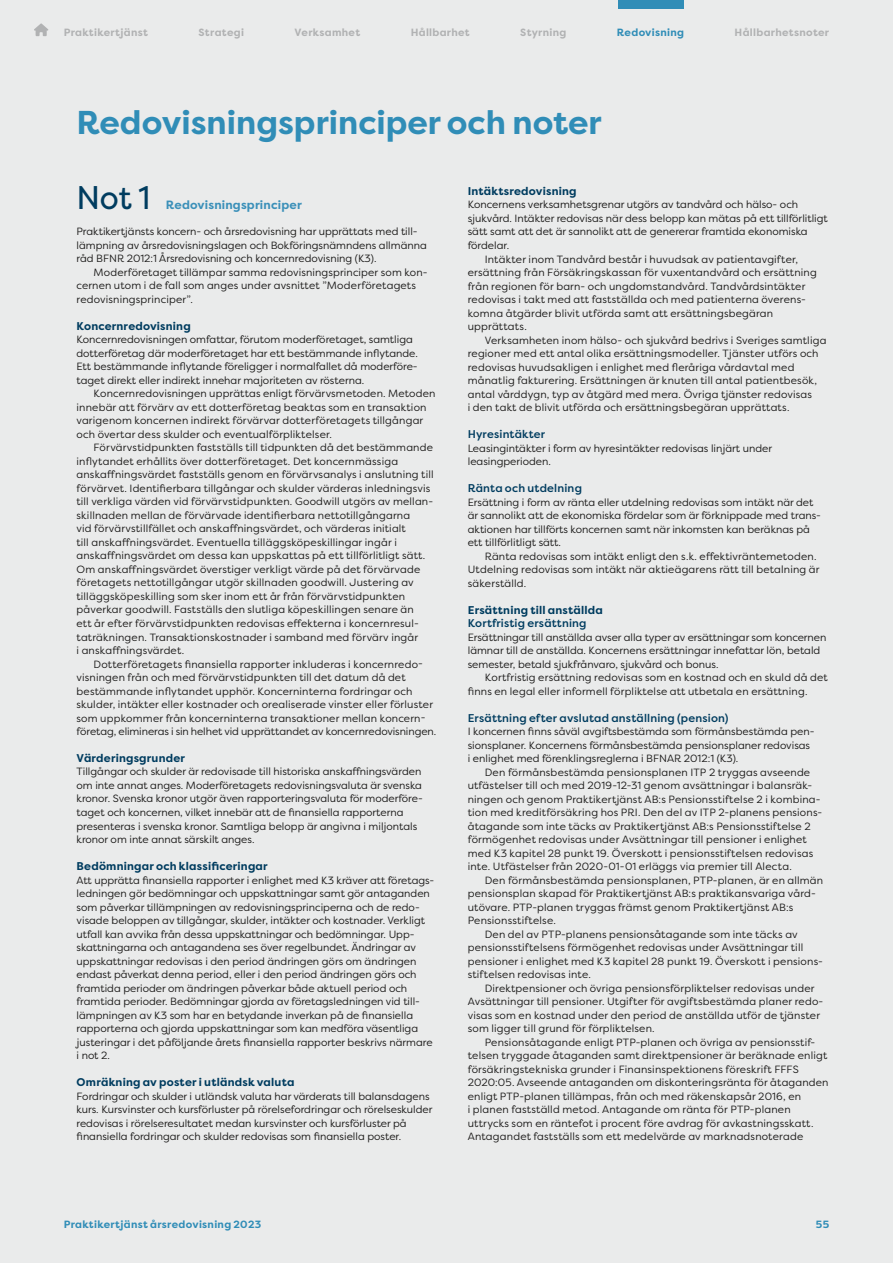
<style>
.page{position:relative;width:893px;height:1263px;background:#eaebeb}
.page>*{position:absolute;margin:0;border:0;box-sizing:border-box;transform-origin:0 0}
.t1{font:700 33px "Filson Pro";color:#308db7}
.t2{font:32.7px "Filson Pro";color:#003c5f;scale:.96 1}
.t3{font:700 12px "Filson Pro";letter-spacing:.015em;color:#3b90b9}
.t4{font:700 11.25px "Filson Pro";letter-spacing:.015em;color:#003c5f}
.t5{font:500 11.25px "Filson Pro";letter-spacing:.015em;color:#003c5f}
.t6{font:10.5px/13.5px "Filson Pro";letter-spacing:.01em;color:#181716}
.t7{font:700 10.5px "Filson Pro";letter-spacing:.03em;color:#b1b2b3}
.t8{font:700 10.5px "Filson Pro";letter-spacing:.03em;color:#308db7}
</style>
<div class="page">
<svg style="left:34px;top:23px;width:14px;height:13px"></svg>
<div style="left:618px;top:0;width:65px;height:9px;background:#308db7"></div>
<p class="t7" style="left:64px;top:25px;width:86px">Praktikertjänst</p>
<p class="t7" style="left:199px;top:25px;width:47px">Strategi</p>
<p class="t7" style="left:295px;top:25px;width:67px">Verksamhet</p>
<p class="t7" style="left:411px;top:25px;width:60px">Hållbarhet</p>
<p class="t7" style="left:520px;top:25px;width:48px">Styrning</p>
<p class="t8" style="left:617px;top:25px;width:69px">Redovisning</p>
<p class="t7" style="left:735px;top:25px;width:96px">Hållbarhetsnoter</p>
<h2 class="t1" style="left:77px;top:101px;width:527px">Redovisningsprinciper och noter</h2>
<h3 class="t2" style="left:77px;top:176px;width:78px">Not 1</h3>
<h3 class="t3" style="left:166px;top:197px;width:138px">Redovisningsprinciper</h3>
<p class="t6" style="left:77px;top:225px;width:352px">Praktikertjänsts koncern- och årsredovisning har upprättats med till&shy;lämpning av årsredovisningslagen och Bokföringsnämndens allmänna råd BFNR 2012:1 Årsredovisning och koncernredovisning (K3).</p>
<p class="t6" style="left:77px;top:265px;width:352px;text-indent:17px">Moderföretaget tillämpar samma redovisningsprinciper som kon&shy;cernen utom i de fall som anges under avsnittet ”Moderföretagets redovisningsprinciper”.</p>
<h4 class="t4" style="left:77px;top:319px;width:116px">Koncernredovisning</h4>
<p class="t6" style="left:77px;top:333px;width:343px">Koncernredovisningen omfattar, förutom moderföretaget, samtliga dotterföretag där moderföretaget har ett bestämmande inflytande.<br>Ett bestämmande inflytande föreligger i normalfallet då moderföre&shy;taget direkt eller indirekt innehar majoriteten av rösterna.</p>
<p class="t6" style="left:77px;top:387px;width:360px;text-indent:17px">Koncernredovisningen upprättas enligt förvärvsmetoden. Metoden innebär att förvärv av ett dotterföretag beaktas som en trans aktion varigenom koncernen indirekt förvärvar dotterföretagets tillgångar och övertar dess skulder och eventualförpliktelser.</p>
<p class="t6" style="left:77px;top:441px;width:359px;text-indent:17px">Förvärvstidpunkten fastställs till tidpunkten då det bestämmande inflytandet erhållits över dotterföretaget. Det koncernmässiga anskaffningsvärdet fastställs genom en förvärvsanalys i anslutning till förvärvet. Identifierbara tillgångar och skulder värderas inledningsvis till verkliga värden vid förvärvstidpunkten. Goodwill utgörs av mellan&shy;skillnaden mellan de förvärvade identifierbara netto tillgångarna<br>vid förvärvstillfället och anskaffningsvärdet, och värderas initialt<br>till anskaffningsvärdet. Eventuella tilläggsköpeskillingar ingår i anskaffningsvärdet om dessa kan uppskattas på ett tillförlitligt sätt.<br>Om anskaffningsvärdet överstiger verkligt värde på det förvärvade företagets nettotillgångar utgör skillnaden goodwill. Justering av tilläggsköpeskilling som sker inom ett år från förvärvstidpunkten påverkar goodwill. Fastställs den slutliga köpeskillingen senare än<br>ett år efter förvärvstidpunkten redovisas effekterna i koncernresul&shy;taträkningen. Transaktionskostnader i samband med förvärv ingår<br>i anskaffningsvärdet.</p>
<p class="t6" style="left:77px;top:657px;width:361px;text-indent:17px">Dotterföretagets finansiella rapporter inkluderas i koncernredo&shy;visningen från och med förvärvstidpunkten till det datum då det bestämmande inflytandet upphör. Koncerninterna fordringar och skulder, intäkter eller kostnader och orealiserade vinster eller förluster som uppkommer från koncerninterna transaktioner mellan koncern&shy;företag, elimineras i sin helhet vid upprättandet av koncernredovisningen.</p>
<h4 class="t4" style="left:77px;top:751px;width:110px">Värderingsgrunder</h4>
<p class="t6" style="left:77px;top:765px;width:348px">Tillgångar och skulder är redovisade till historiska anskaffningsvärden om inte annat anges. Moderföretagets redovisningsvaluta är svenska kronor. Svenska kronor utgör även rapporteringsvaluta för moderföre&shy;taget och koncernen, vilket innebär att de finansiella rapporterna presenteras i svenska kronor. Samtliga belopp är angivna i miljontals kronor om inte annat särskilt anges.</p>
<h4 class="t4" style="left:77px;top:859px;width:193px">Bedömningar och klassificeringar</h4>
<p class="t6" style="left:77px;top:873px;width:359px">Att upprätta finansiella rapporter i enlighet med K3 kräver att företags&shy;ledningen gör bedömningar och uppskattningar samt gör antaganden som påverkar tillämpningen av redovisningsprinciperna och de redo&shy;visade beloppen av tillgångar, skulder, intäkter och kostnader. Verkligt utfall kan avvika från dessa uppskattningar och bedömningar. Upp&shy;skattningarna och antagandena ses över regelbundet. Ändringar av uppskattningar redovisas i den period ändringen görs om ändringen endast påverkat denna period, eller i den period ändringen görs och framtida perioder om ändringen påverkar både aktuell period och framtida perioder. Bedömningar gjorda av företagsledningen vid till&shy;lämpningen av K3 som har en betydande inverkan på de finansiella rapporterna och gjorda uppskattningar som kan medföra väsentliga justeringar i det påföljande årets finansiella rapporter beskrivs närmare i not 2.</p>
<h4 class="t4" style="left:77px;top:1075px;width:219px">Omräkning av poster i utländsk valuta</h4>
<p class="t6" style="left:77px;top:1089px;width:357px">Fordringar och skulder i utländsk valuta har värderats till balansdagens kurs. Kursvinster och kursförluster på rörelsefordringar och rörelseskulder redovisas i rörelseresultatet medan kursvinster och kursförluster på finansiella fordringar och skulder redovisas som finansiella poster.</p>
<h4 class="t4" style="left:468px;top:184px;width:110px">Intäktsredovisning</h4>
<p class="t6" style="left:468px;top:198px;width:362px">Koncernens verksamhetsgrenar utgörs av tandvård och hälso- och sjukvård. Intäkter redovisas när dess belopp kan mätas på ett tillförlitligt sätt samt att det är sannolikt att de genererar framtida ekonomiska fördelar.</p>
<p class="t6" style="left:468px;top:252px;width:351px;text-indent:17px">Intäkter inom Tandvård består i huvudsak av patientavgifter, ersättning från Försäkringskassan för vuxentandvård och ersättning från regionen för barn- och ungdomstandvård. Tandvårdsintäkter redovisas i takt med att fastställda och med patienterna överens&shy;komna åtgärder blivit utförda samt att ersättningsbegäran upprättats.</p>
<p class="t6" style="left:468px;top:333px;width:360px;text-indent:17px">Verksamheten inom hälso- och sjukvård bedrivs i Sveriges samtliga regioner med ett antal olika ersättningsmodeller. Tjänster utförs och redovisas huvudsakligen i enlighet med fleråriga vårdavtal med månatlig fakturering. Ersättningen är knuten till antal patientbesök, antal vårddygn, typ av åtgärd med mera. Övriga tjänster redovisas<br>i den takt de blivit utförda och ersättningsbegäran upprättats.</p>
<h5 class="t5" style="left:468px;top:426px;width:79px">Hyresintäkter</h5>
<p class="t6" style="left:468px;top:441px;width:306px">Leasingintäkter i form av hyresintäkter redovisas linjärt under leasingperioden.</p>
<h5 class="t5" style="left:468px;top:480px;width:116px">Ränta och utdelning</h5>
<p class="t6" style="left:468px;top:495px;width:355px">Ersättning i form av ränta eller utdelning redovisas som intäkt när det är sannolikt att de ekonomiska fördelar som är förknippade med trans&shy;aktionen har tillförts koncernen samt när inkomsten kan beräknas på ett tillförlitligt sätt.</p>
<p class="t6" style="left:468px;top:549px;width:353px;text-indent:17px">Ränta redovisas som intäkt enligt den s.k. effektivräntemetoden.<br>Utdelning redovisas som intäkt när aktieägarens rätt till betalning är säkerställd.</p>
<h4 class="t4" style="left:468px;top:602px;width:137px">Ersättning till anställda</h4>
<h5 class="t5" style="left:468px;top:615px;width:120px">Kortfristig ersättning</h5>
<p class="t6" style="left:468px;top:630px;width:360px">Ersättningar till anställda avser alla typer av ersättningar som koncernen lämnar till de anställda. Koncernens ersättningar innefattar lön, betald semester, betald sjukfrånvaro, sjukvård och bonus.</p>
<p class="t6" style="left:468px;top:670px;width:361px;text-indent:17px">Kortfristig ersättning redovisas som en kostnad och en skuld då det finns en legal eller informell förpliktelse att utbetala en ersättning.</p>
<h5 class="t5" style="left:468px;top:710px;width:262px">Ersättning efter avslutad anställning (pension)</h5>
<p class="t6" style="left:468px;top:724px;width:348px">I koncernen finns såväl avgiftsbestämda som förmånsbestämda pen&shy;sionsplaner. Koncernens förmånsbestämda pensionsplaner redovisas i enlighet med förenklingsreglerna i BFNAR 2012:1 (K3).</p>
<p class="t6" style="left:468px;top:765px;width:356px;text-indent:17px">Den förmånsbestämda pensionsplanen ITP 2 tryggas avseende utfästelser till och med 2019-12-31 genom avsättningar i balansräk&shy;ningen och genom Praktikertjänst AB:s Pensionsstiftelse 2 i kombina&shy;tion med kreditförsäkring hos PRI. Den del av ITP 2-planens pensions&shy;åtagande som inte täcks av Praktikertjänst AB:s Pensionsstiftelse 2 förmögenhet redovisas under Avsättningar till pensioner i enlighet med K3 kapitel 28 punkt 19. Överskott i pensionsstiftelsen redovisas inte. Utfästelser från 2020-01-01 erläggs via premier till Alecta.</p>
<p class="t6" style="left:468px;top:873px;width:357px;text-indent:17px">Den förmånsbestämda pensionsplanen, PTP-planen, är en allmän pensionsplan skapad för Praktikertjänst AB:s praktikansvariga vård&shy;utövare. PTP-planen tryggas främst genom Praktikertjänst AB:s Pensionsstiftelse.</p>
<p class="t6" style="left:468px;top:927px;width:357px;text-indent:17px">Den del av PTP-planens pensionsåtagande som inte täcks av pensionsstiftelsens förmögenhet redovisas under Avsättningar till pensioner i enlighet med K3 kapitel 28 punkt 19. Överskott i pensions&shy;stiftelsen redo visas inte.</p>
<p class="t6" style="left:468px;top:981px;width:357px;text-indent:17px">Direktpensioner och övriga pensionsförpliktelser redovisas under Avsättningar till pensioner. Utgifter för avgiftsbestämda planer redo&shy;visas som en kostnad under den period de anställda utför de tjänster som ligger till grund för förpliktelsen.</p>
<p class="t6" style="left:468px;top:1035px;width:362px;text-indent:17px">Pensionsåtagande enligt PTP-planen och övriga av pensionsstif&shy;telsen tryggade åtaganden samt direktpensioner är beräknade enligt försäkringstekniska grunder i Finansinspektionens föreskrift FFFS 2020:05. Avseende antaganden om diskonteringsränta för åtaganden enligt PTP-planen tillämpas, från och med räkenskapsår 2016, en<br>i planen fastställd metod. Antagande om ränta för PTP-planen uttrycks som en räntefot i procent före avdrag för avkastningsskatt.<br>Antagandet fastställs som ett medelvärde av marknadsnoterade</p>
<p class="t8" style="left:64px;top:1218px;width:199px">Praktikertjänst årsredovisning 2023</p>
<p class="t8" style="left:816px;top:1218px;width:15px">55</p>
</div>
